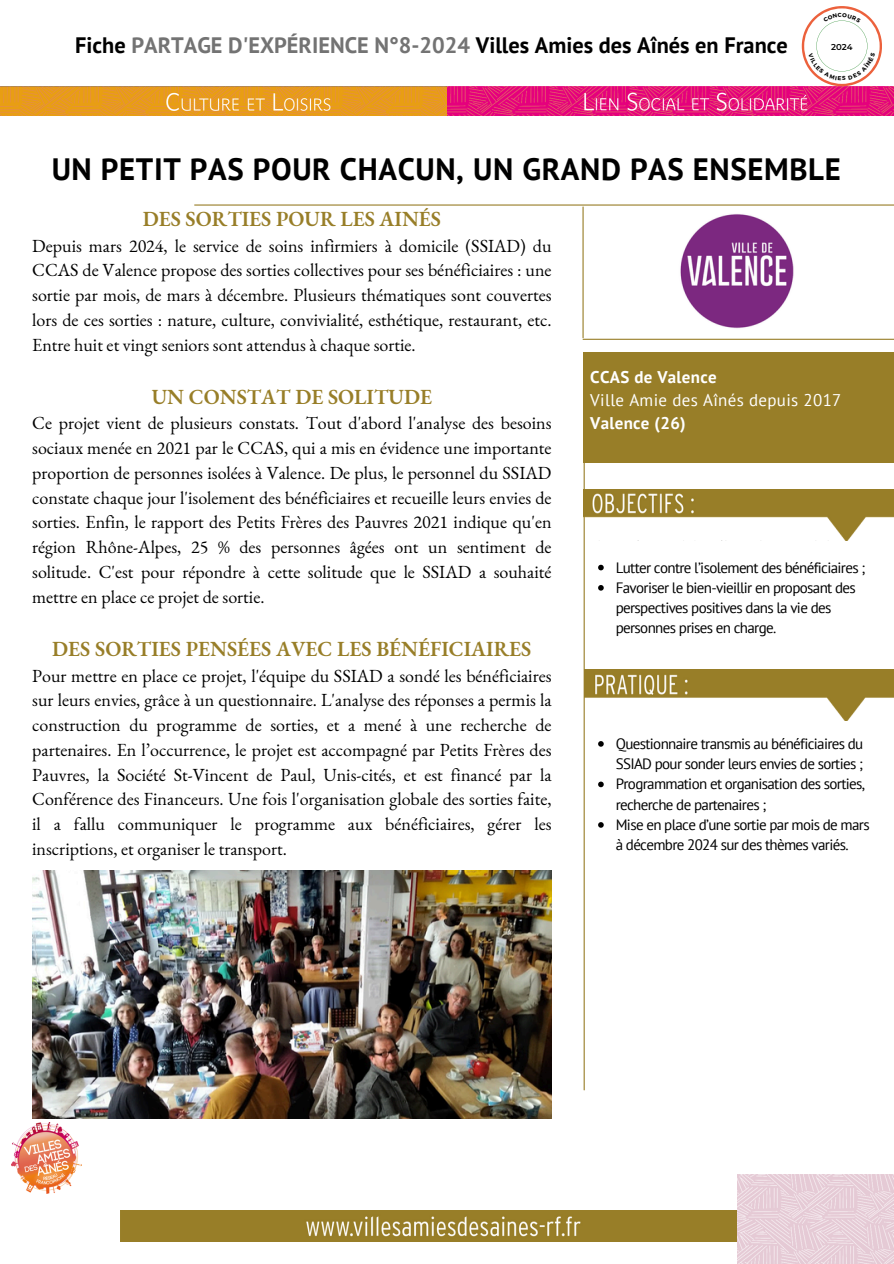
<style>
.page{position:relative;width:894px;height:1264px;background:#fff}
.page>*{position:absolute;margin:0;border:0;box-sizing:border-box;transform-origin:0 0}
.t1{font:700 30.75px "PT Sans";letter-spacing:.02em;color:#000}
.t2{font:700 22.35px "PT Sans";color:#000}
.t3{font:600 21px "EB Garamond";color:#987e28}
.t4{font:18px/24.8px "EB Garamond";color:#000;text-align:justify}
.t5{font:16.95px/23.4px "PT Sans";letter-spacing:.02em;color:#fff}
.t6{font:15px/20.2px "PT Sans";letter-spacing:-.045em;color:#000}
.t7{font:600 8.55px "Montserrat";color:#000}
.s1{color:#737373}
.s2{font-weight:700}
</style>
<div class="page">
<hr style="left:583px;top:424px;width:1px;height:665px;background:#987e28">
<img style="left:120px;top:1210px;width:617px;height:31px">
<img style="left:737px;top:1174px;width:156px;height:89px">
<img style="left:584px;top:669px;width:309px;height:51px">
<img style="left:583px;top:489px;width:310px;height:52px">
<div style="left:583px;top:352px;width:310px;height:110px;background:#987e28"></div>
<hr style="left:195px;top:204px;width:698px;height:2px;background:#987e28">
<hr style="left:582px;top:207px;width:1px;height:131px;background:#987e28">
<hr style="left:583px;top:339px;width:310px;height:1px;background:#987e28">
<img style="left:12px;top:1122px;width:69px;height:71px">
<img style="left:32px;top:870px;width:519px;height:248px">
<img style="left:680px;top:214px;width:114px;height:115px">
<img style="left:0;top:86px;width:893px;height:30px">
<svg style="left:598px;top:564px;width:5px;height:6px"></svg>
<svg style="left:598px;top:585px;width:5px;height:5px"></svg>
<svg style="left:598px;top:741px;width:5px;height:5px"></svg>
<svg style="left:598px;top:781px;width:5px;height:6px"></svg>
<svg style="left:598px;top:822px;width:5px;height:5px"></svg>
<svg style="left:801px;top:6px;width:80px;height:80px"></svg>
<h2 class="t2" style="left:75px;top:31px;width:714px">Fiche <span class="s1">PARTAGE D'EXPÉRIENCE N°8-2024</span> Villes Amies des Aînés en France</h2>
<p class="t7" style="left:830px;top:42px;width:23px">2024</p>
<p class="t1" style="left:52px;top:148px;width:790px">UN PETIT PAS POUR CHACUN, UN GRAND PAS ENSEMBLE</p>
<p class="t3" style="left:143px;top:204px;width:300px">DES SORTIES POUR LES AINÉS</p>
<p class="t4" style="left:32px;top:233px;width:520px">Depuis mars 2024, le service de soins infirmiers à domicile (SSIAD) du CCAS de Valence propose des sorties collectives pour ses bénéficiaires : une sortie par mois, de mars à décembre. Plusieurs thématiques sont couvertes lors de ces sorties : nature, culture, convivialité, esthétique, restaurant, etc.<br>Entre huit et vingt seniors sont attendus à chaque sortie.</p>
<p class="t3" style="left:152px;top:382px;width:282px">UN CONSTAT DE SOLITUDE</p>
<p class="t4" style="left:32px;top:410px;width:520px">Ce projet vient de plusieurs constats. Tout d'abord l'analyse des besoins sociaux menée en 2021 par le CCAS, qui a mis en évidence une importante proportion de personnes isolées à Valence. De plus, le personnel du SSIAD constate chaque jour l'isolement des bénéficiaires et recueille leurs envies de sorties. Enfin, le rapport des Petits Frères des Pauvres 2021 indique qu'en région Rhône-Alpes, 25 % des personnes âgées ont un sentiment de solitude. C'est pour répondre à cette solitude que le SSIAD a souhaité mettre en place ce projet de sortie.</p>
<p class="t3" style="left:52px;top:634px;width:480px">DES SORTIES PENSÉES AVEC LES BÉNÉFICIAIRES</p>
<p class="t4" style="left:32px;top:662px;width:520px">Pour mettre en place ce projet, l'équipe du SSIAD a sondé les bénéficiaires sur leurs envies, grâce à un questionnaire. L'analyse des réponses a permis la construction du programme de sorties, et a mené à une recherche de partenaires. En l’occurrence, le projet est accompagné par Petits Frères des Pauvres, la Société St-Vincent de Paul, Unis-cités, et est financé par la Conférence des Financeurs. Une fois l'organisation globale des sorties faite, il a fallu communiquer le programme aux bénéficiaires, gérer les inscriptions, et organiser le transport.</p>
<p class="t5" style="left:590px;top:365px;width:253px"><span class="s2">CCAS de Valence<br></span>Ville Amie des Aînés depuis 2017<br><span class="s2">Valence (26)</span></p>
<h1 class="t6" style="left:615px;top:557px;width:251px">Lutter contre l’isolement des bénéficiaires ;</h1>
<p class="t6" style="left:615px;top:577px;width:241px">Favoriser le bien-vieillir en proposant des perspectives positives dans la vie des personnes prises en charge.</p>
<p class="t6" style="left:615px;top:733px;width:249px">Questionnaire transmis au bénéficiaires du<br>SSIAD pour sonder leurs envies de sorties ;</p>
<p class="t6" style="left:615px;top:773px;width:251px">Programmation et organisation des sorties, recherche de partenaires ;</p>
<p class="t6" style="left:615px;top:814px;width:255px">Mise en place d’une sortie par mois de mars à décembre 2024 sur des thèmes variés.</p>
</div>
